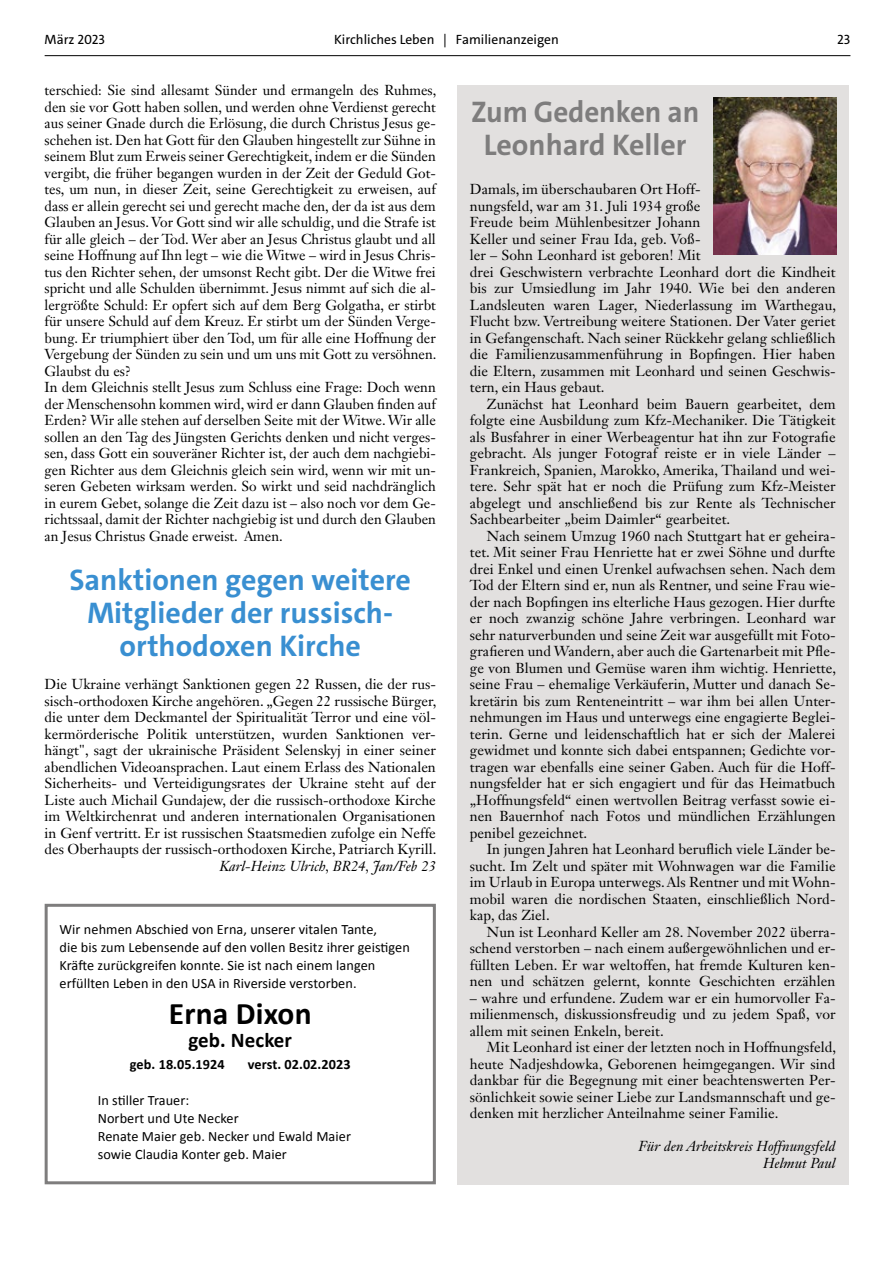
<style>
.page{position:relative;width:893px;height:1263px;background:#fff}
.page>*{position:absolute;margin:0;border:0;box-sizing:border-box;transform-origin:0 0}
.t1{font:700 31.5px "Calibri";letter-spacing:.005em;color:#000}
.t2{font:700 30px/33px "The Sans";color:#398fd1;text-align:center}
.t3{font:700 30px/33px "The Sans";letter-spacing:-.005em;color:#7e7d7d;text-align:center}
.t4{font:700 21px "Calibri";letter-spacing:.005em;color:#000}
.t5{font:14.25px/16.5px "Janson Text LT Std";color:#000;text-align:justify}
.t6{font:14.25px/18px "Calibri";letter-spacing:.005em;color:#000}
.t7{font:italic 14.25px/16.5px "Janson Text LT Std";letter-spacing:.005em;color:#000;text-align:right}
.t8{font:700 14.25px "Calibri";letter-spacing:.005em;color:#000}
.t9{font:13.5px "The Sans";color:#000}
</style>
<div class="page">
<hr style="left:45px;top:55px;width:805px;height:1px;background:#000">
<div style="left:45px;top:904px;width:391px;height:280px;border:3px solid #7e7d7d"></div>
<div style="left:457px;top:85px;width:391px;height:1099px;background:#e2e0df"></div>
<img style="left:713px;top:97px;width:124px;height:157px">
<p class="t9" style="left:45px;top:31px;width:62px">März 2023</p>
<p class="t9" style="left:334px;top:31px;width:226px">Kirchliches Leben | Familienanzeigen</p>
<p class="t9" style="left:837px;top:31px;width:15px">23</p>
<p class="t5" style="left:45px;top:82px;width:393px;text-align:left">terschied: Sie sind allesamt Sünder und ermangeln des Ruhmes, den sie vor Gott haben sollen, und werden ohne Verdienst gerecht aus seiner Gnade durch die Erlösung, die durch Christus Jesus ge&shy;schehen ist. Den hat Gott für den Glauben hingestellt zur Sühne in seinem Blut zum Erweis seiner Gerechtigkeit, indem er die Sünden vergibt, die früher begangen wurden in der Zeit der Geduld Got&shy;tes, um nun, in dieser Zeit, seine Gerechtigkeit zu erweisen, auf dass er allein gerecht sei und gerecht mache den, der da ist aus dem Glauben an Jesus. Vor Gott sind wir alle schuldig, und die Strafe ist für alle gleich – der Tod. Wer aber an Jesus Christus glaubt und all seine Hoffnung auf Ihn legt – wie die Witwe – wird in Jesus Chris&shy;tus den Richter sehen, der umsonst Recht gibt. Der die Witwe frei spricht und alle Schulden übernimmt. Jesus nimmt auf sich die al&shy;lergrößte Schuld: Er opfert sich auf dem Berg Golgatha, er stirbt für unsere Schuld auf dem Kreuz. Er stirbt um der Sünden Verge&shy;bung. Er triumphiert über den Tod, um für alle eine Hoffnung der Vergebung der Sünden zu sein und um uns mit Gott zu versöhnen.<br>Glaubst du es?<br>In dem Gleichnis stellt Jesus zum Schluss eine Frage: Doch wenn der Menschensohn kommen wird, wird er dann Glauben finden auf Erden? Wir alle stehen auf derselben Seite mit der Witwe. Wir alle sollen an den Tag des Jüngsten Gerichts denken und nicht verges&shy;sen, dass Gott ein souveräner Richter ist, der auch dem nachgiebi&shy;gen Richter aus dem Gleichnis gleich sein wird, wenn wir mit un&shy;seren Gebeten wirksam werden. So wirkt und seid nachdränglich in eurem Gebet, solange die Zeit dazu ist – also noch vor dem Ge&shy;richtssaal, damit der Richter nachgiebig ist und durch den Glauben an Jesus Christus Gnade erweist. Amen.</p>
<h2 class="t2" style="left:70px;top:564px;width:343px">Sanktionen gegen weitere<br>Mitglieder der russisch&shy;orthodoxen Kirche</h2>
<p class="t5" style="left:45px;top:676px;width:393px">Die Ukraine verhängt Sanktionen gegen 22 Russen, die der rus&shy;sisch-orthodoxen Kirche angehören. „Gegen 22 russische Bürger, die unter dem Deckmantel der Spiritualität Terror und eine völ&shy;kermörderische Politik unterstützen, wurden Sanktionen ver&shy;hängt", sagt der ukrainische Präsident Selenskyj in einer seiner abendlichen Videoansprachen. Laut einem Erlass des Nationalen Sicherheits- und Verteidigungsrates der Ukraine steht auf der Liste auch Michail Gundajew, der die russisch-orthodoxe Kirche im Weltkirchenrat und anderen internationalen Organisationen in Genf vertritt. Er ist russischen Staatsmedien zufolge ein Neffe des Oberhaupts der russisch-orthodoxen Kirche, Patriarch Kyrill.</p>
<p class="t7" style="left:220px;top:858px;width:218px">Karl-Heinz Ulrich, BR24, Jan/Feb 23</p>
<p class="t6" style="left:60px;top:920px;width:352px">Wir nehmen Abschied von Erna, unserer vitalen Tante,<br>die bis zum Lebensende auf den vollen Besitz ihrer geistigen Kräfte zurückgreifen konnte. Sie ist nach einem langen erfüllten Leben in den USA in Riverside verstorben.</p>
<h1 class="t1" style="left:169px;top:994px;width:144px">Erna Dixon</h1>
<h3 class="t4" style="left:188px;top:1026px;width:105px">geb. Necker</h3>
<p class="t8" style="left:130px;top:1055px;width:96px">geb. 18.05.1924</p>
<p class="t8" style="left:248px;top:1055px;width:104px">verst. 02.02.2023</p>
<p class="t6" style="left:98px;top:1090px;width:255px">In stiller Trauer:<br>Norbert und Ute Necker<br>Renate Maier geb. Necker und Ewald Maier sowie Claudia Konter geb. Maier</p>
<h2 class="t3" style="left:471px;top:95px;width:230px">Zum Gedenken an<br>Leonhard Keller</h2>
<p class="t5" style="left:470px;top:181px;width:368px;text-align:left">Damals, im überschaubaren Ort Hoff-<br>nungsfeld, war am 31. Juli 1934 große<br>Freude beim Mühlenbesitzer Johann<br>Keller und seiner Frau Ida, geb. Voß-<br>ler – Sohn Leonhard ist geboren! Mit<br>drei Geschwistern verbrachte Leonhard dort die Kindheit bis zur Umsiedlung im Jahr 1940. Wie bei den anderen Landsleuten waren Lager, Niederlassung im Warthegau, Flucht bzw. Vertreibung weitere Stationen. Der Vater geriet in Gefangenschaft. Nach seiner Rückkehr gelang schließlich die Familienzusammenführung in Bopfingen. Hier haben die Eltern, zusammen mit Leonhard und seinen Geschwis&shy;tern, ein Haus gebaut.</p>
<p class="t5" style="left:470px;top:395px;width:367px;text-indent:17px">Zunächst hat Leonhard beim Bauern gearbeitet, dem folgte eine Ausbildung zum Kfz-Mechaniker. Die Tätigkeit als Busfahrer in einer Werbeagentur hat ihn zur Fotografie gebracht. Als junger Fotograf reiste er in viele Länder – Frankreich, Spanien, Marokko, Amerika, Thailand und wei&shy;tere. Sehr spät hat er noch die Prüfung zum Kfz-Meister abgelegt und anschließend bis zur Rente als Technischer Sachbearbeiter „beim Daimler“ gearbeitet.</p>
<p class="t5" style="left:470px;top:527px;width:368px;text-indent:17px">Nach seinem Umzug 1960 nach Stuttgart hat er geheira&shy;tet. Mit seiner Frau Henriette hat er zwei Söhne und durfte drei Enkel und einen Urenkel aufwachsen sehen. Nach dem Tod der Eltern sind er, nun als Rentner, und seine Frau wie&shy;der nach Bopfingen ins elterliche Haus gezogen. Hier durfte er noch zwanzig schöne Jahre verbringen. Leonhard war sehr naturverbunden und seine Zeit war ausgefüllt mit Foto&shy;grafieren und Wandern, aber auch die Gartenarbeit mit Pfle&shy;ge von Blumen und Gemüse waren ihm wichtig. Henriette, seine Frau – ehemalige Verkäuferin, Mutter und danach Se&shy;kretärin bis zum Renteneintritt – war ihm bei allen Unter&shy;nehmungen im Haus und unterwegs eine engagierte Beglei&shy;terin. Gerne und leidenschaftlich hat er sich der Malerei gewidmet und konnte sich dabei entspannen; Gedichte vor&shy;tragen war ebenfalls eine seiner Gaben. Auch für die Hoff&shy;nungsfelder hat er sich engagiert und für das Heimatbuch „Hoffnungsfeld“ einen wertvollen Beitrag verfasst sowie ei&shy;nen Bauernhof nach Fotos und mündlichen Erzählungen penibel gezeichnet.</p>
<p class="t5" style="left:470px;top:841px;width:367px;text-indent:17px">In jungen Jahren hat Leonhard beruflich viele Länder be&shy;sucht. Im Zelt und später mit Wohnwagen war die Familie im Urlaub in Europa unterwegs. Als Rentner und mit Wohn&shy;mobil waren die nordischen Staaten, einschließlich Nord&shy;kap, das Ziel.</p>
<p class="t5" style="left:470px;top:923px;width:367px;text-indent:17px">Nun ist Leonhard Keller am 28. November 2022 überra&shy;schend verstorben – nach einem außergewöhnlichen und er&shy;füllten Leben. Er war weltoffen, hat fremde Kulturen ken&shy;nen und schätzen gelernt, konnte Geschichten erzählen</p>
<p class="t5" style="left:470px;top:989px;width:367px">– wahre und erfundene. Zudem war er ein humorvoller Fa&shy;milienmensch, diskussionsfreudig und zu jedem Spaß, vor allem mit seinen Enkeln, bereit.</p>
<p class="t5" style="left:470px;top:1039px;width:368px;text-indent:17px">Mit Leonhard ist einer der letzten noch in Hoffnungsfeld, heute Nadjeshdowka, Geborenen heimgegangen. Wir sind dankbar für die Begegnung mit einer beachtenswerten Per&shy;sönlichkeit sowie seiner Liebe zur Landsmannschaft und ge&shy;denken mit herzlicher Anteilnahme seiner Familie.</p>
<p class="t7" style="left:638px;top:1138px;width:199px">Für den Arbeitskreis Hoffnungsfeld<br>Helmut Paul</p>
</div>
